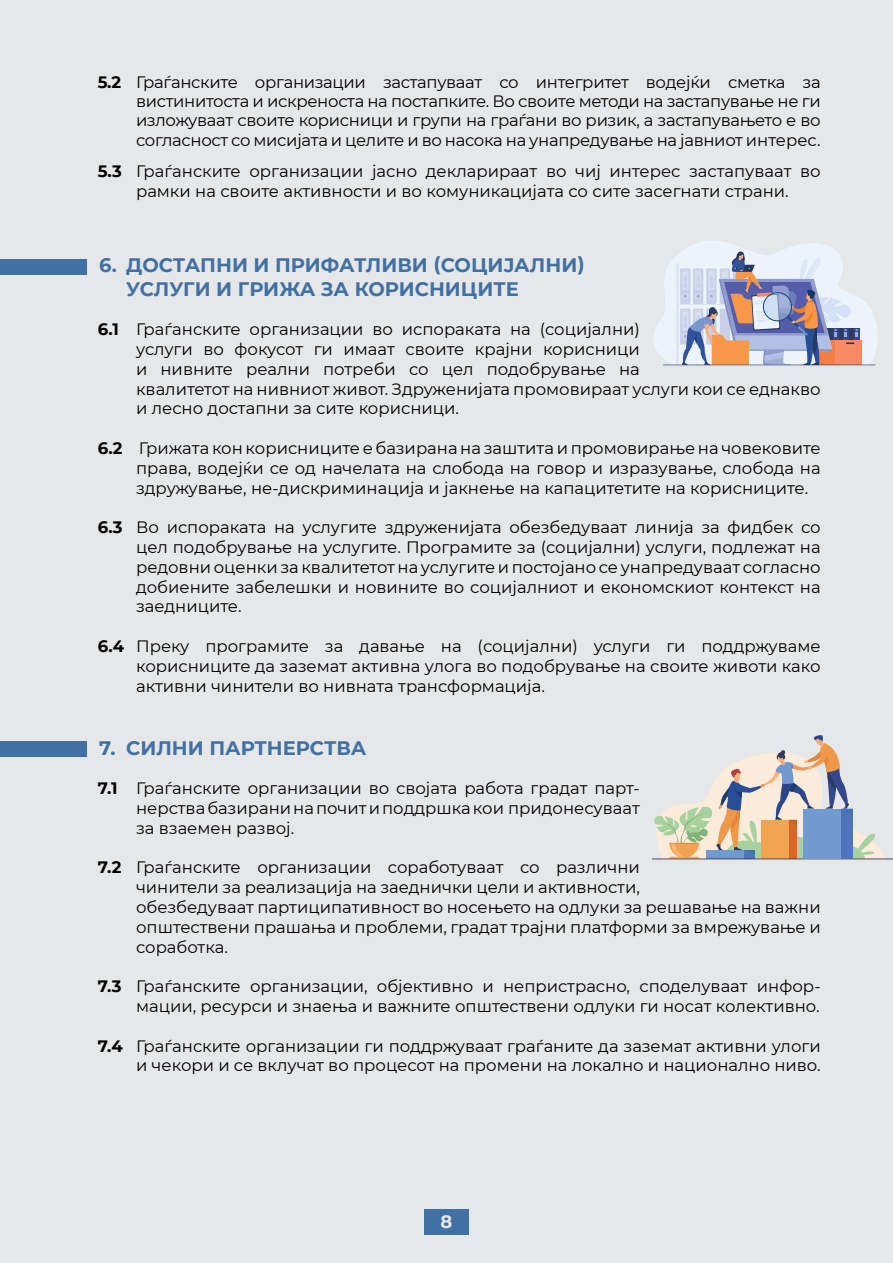
<style>
.page{position:relative;width:893px;height:1263px;background:#e6e7e8}
.page>*{position:absolute;margin:0;border:0;box-sizing:border-box;transform-origin:0 0}
.t1{font:700 19.5px/23.4px "Montserrat";color:#4170a5}
.t2{font:700 18px "Montserrat";color:#e6e7e8}
.t3{font:16.5px/19.8px "Montserrat";color:#000;text-align:justify}
.s1{font-weight:700}
</style>
<div class="page">
<div style="left:424px;top:1209px;width:45px;height:25px;background:#4170a5"></div>
<div style="left:0;top:259px;width:86px;height:16px;background:#4170a5"></div>
<div style="left:0;top:741px;width:86px;height:16px;background:#4170a5"></div>
<svg style="left:653px;top:241px;width:225px;height:125px"></svg>
<svg style="left:653px;top:735px;width:240px;height:124px"></svg>
<p class="t3" style="left:136px;top:72px;width:686px;line-height:19px;text-indent:-38px"><span class="s1">5.2</span> Граѓанските организации застапуваат со интегритет водејќи сметка за вистинитоста и искреноста на постапките. Во своите методи на застапување не ги изложуваат своите корисници и групи на граѓани во ризик, а застапувањето е во согласност со мисијата и целите и во насока на унапредување на јавниот интерес.</p>
<p class="t3" style="left:98px;top:161px;width:724px;text-align:center"><span class="s1">5.3</span> Граѓанските организации јасно декларираат во чиј интерес застапуваат во рамки на своите активности и во комуникацијата со сите засегнати страни.</p>
<p class="t1" style="left:126px;top:253px;width:460px;text-indent:-27px">6. ДОСТАПНИ И ПРИФАТЛИВИ (СОЦИЈАЛНИ)<br>УСЛУГИ И ГРИЖА ЗА КОРИСНИЦИТЕ</p>
<p class="t3" style="left:136px;top:319px;width:686px;text-align:left;text-indent:-38px"><span class="s1">6.1</span> Граѓанските организации во испораката на (социјални)<br>услуги во фокусот ги имаат своите крајни корисници<br>и нивните реални потреби со цел подобрување на<br>квалитетот на нивниот живот. Здруженијата промовираат услуги кои се еднакво и лесно достапни за сите корисници.</p>
<p class="t3" style="left:136px;top:438px;width:686px;text-indent:-38px"><span class="s1">6.2</span> Грижата кон корисниците е базирана на заштита и промовирање на човековите права, водејќи се од начелата на слобода на говор и изразување, слобода на здружување, не-дискриминација и јакнење на капацитетите на корисниците.</p>
<p class="t3" style="left:136px;top:517px;width:686px;text-indent:-38px"><span class="s1">6.3</span> Во испораката на услугите здруженијата обезбедуваат линија за фидбек со цел подобрување на услугите. Програмите за (социјални) услуги, подлежат на редовни оценки за квалитетот на услугите и постојано се унапредуваат согласно добиените забелешки и новините во социјалниот и економскиот контекст на заедниците.</p>
<p class="t3" style="left:136px;top:636px;width:686px;text-indent:-38px"><span class="s1">6.4</span> Преку програмите за давање на (социјални) услуги ги поддржуваме корисниците да заземат активна улога во подобрување на своите животи како активни чинители во нивната трансформација.</p>
<p class="t1" style="left:99px;top:735px;width:269px">7. СИЛНИ ПАРТНЕРСТВА</p>
<p class="t3" style="left:136px;top:778px;width:505px;text-indent:-38px"><span class="s1">7.1</span> Граѓанските организации во својата работа градат парт&shy;нерства базирани на почит и поддршка кои придонесуваат за взаемен развој.</p>
<p class="t3" style="left:136px;top:857px;width:686px;text-align:left;text-indent:-38px"><span class="s1">7.2</span> Граѓанските организации соработуваат со различни<br>чинители за реализација на заеднички цели и активности,<br>обезбедуваат партиципативност во носењето на одлуки за решавање на важни општествени прашања и проблеми, градат трајни платформи за вмрежување и соработка.</p>
<p class="t3" style="left:98px;top:976px;width:724px;text-align:right"><span class="s1">7.3</span> Граѓанските организации, објективно и непристрасно, споделуваат инфор&shy;мации, ресурси и знаења и важните општествени одлуки ги носат колективно.</p>
<p class="t3" style="left:98px;top:1035px;width:724px;text-align:right"><span class="s1">7.4</span> Граѓанските организации ги поддржуваат граѓаните да заземат активни улоги и чекори и се вклучат во процесот на промени на локално и национално ниво.</p>
<p class="t2" style="left:441px;top:1208px;width:13px">8</p>
</div>
